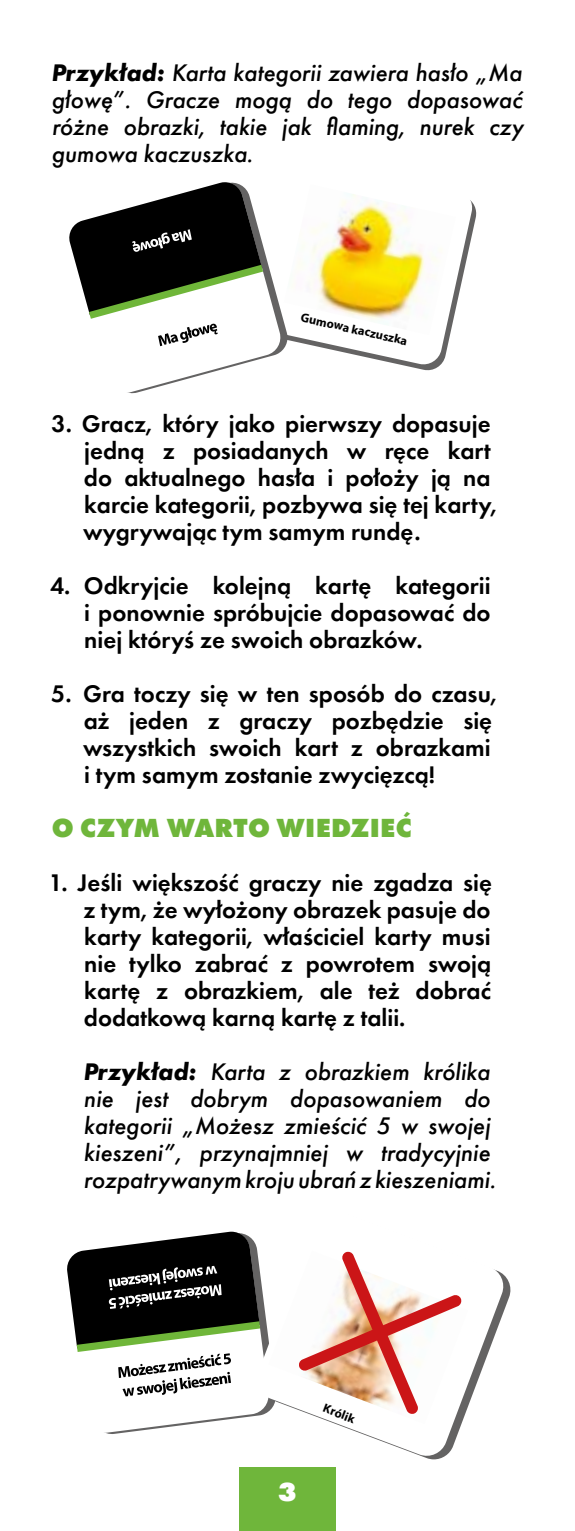
<style>
.page{position:relative;width:575px;height:1531px;background:#fff}
.page>*{position:absolute;margin:0;border:0;box-sizing:border-box;transform-origin:0 0}
.t1{font:800 27px "Futura PT";letter-spacing:.01em;color:#6fb63b}
.t2{font:800 27px "Futura PT";color:#fff}
.t3{font:600 24.75px/27px "Futura PT";color:#000}
.t4{font:italic 500 24.75px/27px "Futura PT";color:#000;text-align:justify}
.t5{font:700 12.38px "Myriad Pro";color:#000}
.s1{font-weight:700}
</style>
<div class="page">
<div style="left:239px;top:1467px;width:96px;height:64px;background:#6fb63b"></div>
<svg style="left:289px;top:200px;width:184px;height:166px"></svg>
<img style="left:289px;top:194px;width:166px;height:141px">
<svg style="left:127px;top:260px;width:155px;height:134px"></svg>
<svg style="left:69px;top:182px;width:198px;height:164px"></svg>
<svg style="left:104px;top:1396px;width:150px;height:38px"></svg>
<svg style="left:67px;top:1231px;width:187px;height:165px"></svg>
<svg style="left:254px;top:1241px;width:251px;height:217px"></svg>
<img style="left:268px;top:1251px;width:199px;height:173px">
<svg style="left:298px;top:1251px;width:163px;height:163px"></svg>
<p class="t4" style="left:51px;top:59px;width:474px"><span class="s1">Przykład:</span> Karta kategorii zawiera hasło „Ma głowę”. Gracze mogą do tego dopasować różne obrazki, takie jak flaming, nurek czy gumowa kaczuszka.</p>
<p class="t5" style="left:302px;top:309px;width:110px;rotate:13deg">Gumowa kaczuszka</p>
<p class="t3" style="left:83px;top:410px;width:415px;text-indent:-31px">3. Gracz, który jako pierwszy dopasuje jedną z posiadanych w ręce kart do aktualnego hasła i położy ją na karcie kategorii, pozbywa się tej karty, wygrywając tym samym rundę.</p>
<p class="t3" style="left:84px;top:572px;width:407px;text-align:justify;text-indent:-34px">4. Odkryjcie kolejną kartę kategorii i ponownie spróbujcie dopasować do niej któryś ze swoich obrazków.</p>
<p class="t3" style="left:83px;top:680px;width:415px;text-indent:-32px">5. Gra toczy się w ten sposób do czasu, aż jeden z graczy pozbędzie się wszystkich swoich kart z obrazkami i tym samym zostanie zwycięzcą!</p>
<p class="t1" style="left:52px;top:811px;width:361px">O CZYM WARTO WIEDZIEĆ</p>
<p class="t3" style="left:83px;top:869px;width:409px;text-align:justify;text-indent:-35px">1. Jeśli większość graczy nie zgadza się z tym, że wyłożony obrazek pasuje do karty kategorii, właściciel karty musi nie tylko zabrać z powrotem swoją kartę z obrazkiem, ale też dobrać dodatkową karną kartę z talii.</p>
<p class="t4" style="left:83px;top:1058px;width:413px;text-align:left"><span class="s1">Przykład:</span> Karta z obrazkiem królika nie jest dobrym dopasowaniem do kategorii „Możesz zmieścić 5 w swojej kieszeni”, przynajmniej w tradycyjnie rozpatrywanym kroju ubrań z kieszeniami.</p>
<p class="t2" style="left:277px;top:1474px;width:21px">3</p>
<p class="t5" style="left:326px;top:1400px;width:35px;rotate:21deg">Królik</p>
</div>
